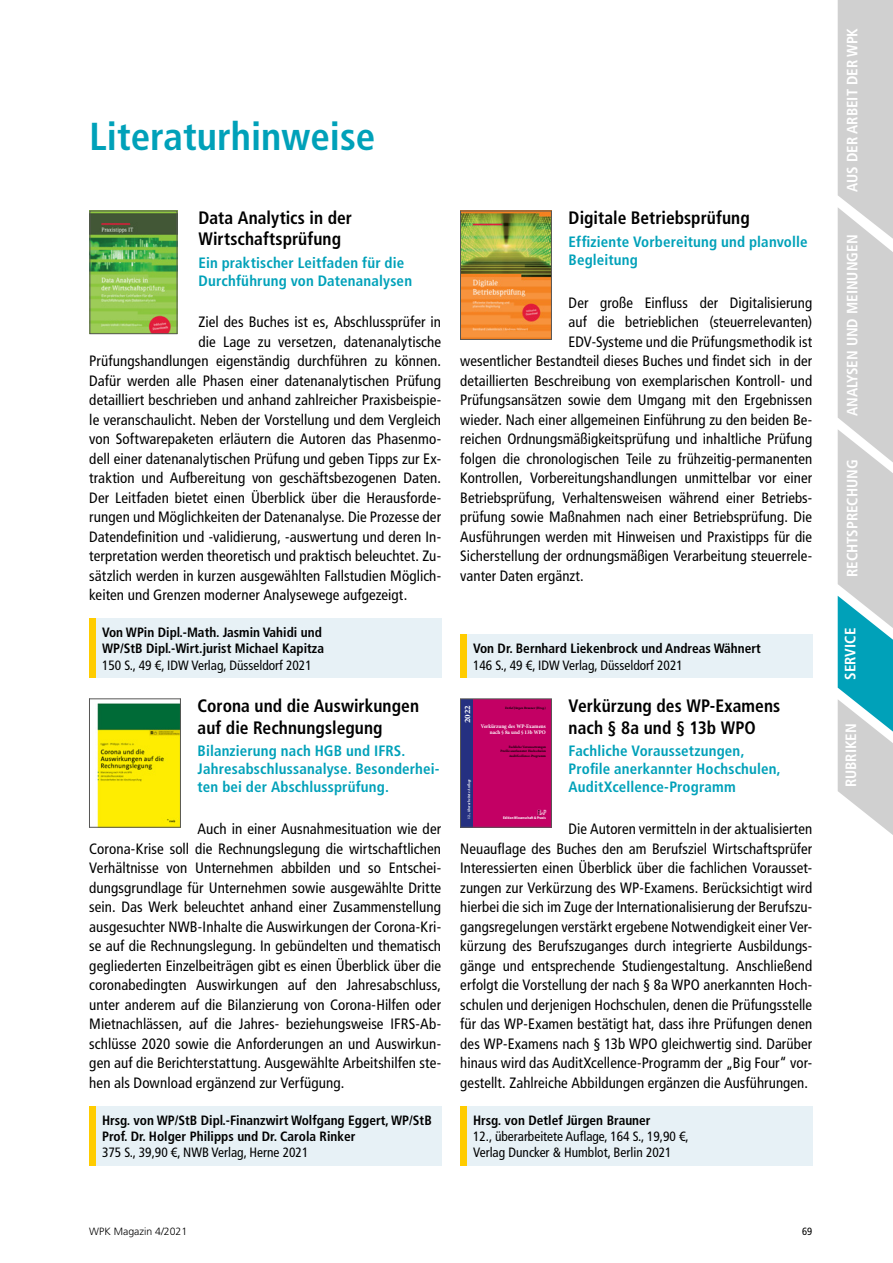
<style>
.page{position:relative;width:893px;height:1263px;background:#fff}
.page>*{position:absolute;margin:0;border:0;box-sizing:border-box;transform-origin:0 0}
.t1{font:700 condensed 39px "Frutiger LT Pro";color:#00a1b9}
.t2{font:700 condensed 18px/21.6px "Frutiger LT Pro";letter-spacing:.005em;color:#000}
.t3{font:condensed 15px/19.5px "Frutiger LT Pro";letter-spacing:.005em;color:#000;text-align:justify}
.t4{font:700 condensed 15px/18px "Frutiger LT Pro";letter-spacing:.01em;color:#00a1b9}
.t5{font:700 condensed 15px "Frutiger LT Pro";color:#fff}
.t6{font:700 condensed 13.5px/16.2px "Frutiger LT Pro";color:#000}
.t7{font:condensed 13.5px/16.2px "Frutiger LT Pro";color:#000}
.t8{font:300 10.5px "Frutiger";color:#000}
.t9{font:condensed 10.5px "Frutiger LT Pro";color:#000}
.t10{font:700 8.25px "Minion Pro";color:#fff;scale:1.11 1}
.t11{font:700 5.4px/6.3px "Minion Pro";letter-spacing:.005em;color:#fff;text-align:right;scale:.95 1}
.t12{font:700 3.75px "Myriad Pro";color:#fff;scale:.86 1}
.t13{font:700 3.75px "Minion Pro";color:#fff}
.t14{font:700 3.45px/4.3px "Minion Pro";letter-spacing:.005em;color:#000;text-align:right;scale:.95 1}
.t15{font:700 3.3px "Minion Pro";letter-spacing:.005em;color:#000}
</style>
<div class="page">
<svg style="left:838px;top:0;width:55px;height:835px;background:#bdced1"></svg>
<img style="left:92px;top:213px;width:83px;height:119px">
<div style="left:90px;top:211px;width:87px;height:123px;border:1px solid #575756"></div>
<img style="left:462px;top:213px;width:88px;height:125px">
<div style="left:460px;top:211px;width:92px;height:129px;border:1px solid #575756"></div>
<div style="left:460px;top:699px;width:13px;height:128px;background:#253081"></div>
<div style="left:473px;top:699px;width:78px;height:128px;background:#c30064"></div>
<svg style="left:538px;top:809px;width:8px;height:6px"></svg>
<div style="left:460px;top:699px;width:92px;height:128px;border:1px solid #575756"></div>
<img style="left:97px;top:703px;width:82px;height:122px">
<div style="left:89px;top:699px;width:92px;height:128px;border:1px solid #575756"></div>
<div style="left:89px;top:618px;width:7px;height:60px;background:#fc0"></div>
<div style="left:96px;top:618px;width:345px;height:60px;background:#e7f1f6"></div>
<div style="left:89px;top:1106px;width:7px;height:60px;background:#fc0"></div>
<div style="left:96px;top:1106px;width:345px;height:60px;background:#e7f1f6"></div>
<div style="left:460px;top:635px;width:7px;height:43px;background:#fc0"></div>
<div style="left:467px;top:635px;width:345px;height:43px;background:#e7f1f6"></div>
<div style="left:460px;top:1106px;width:7px;height:60px;background:#fc0"></div>
<div style="left:467px;top:1106px;width:345px;height:60px;background:#e7f1f6"></div>
<h1 class="t1" style="left:90px;top:114px;width:287px">Literaturhinweise</h1>
<p class="t2" style="left:198px;top:207px;width:155px">Data Analytics in der<br>Wirtschaftsprüfung</p>
<p class="t4" style="left:198px;top:254px;width:215px">Ein praktischer Leitfaden für die<br>Durchführung von Datenanalysen</p>
<p class="t3" style="left:198px;top:312px;width:244px">Ziel des Buches ist es, Abschlussprüfer in</p>
<p class="t3" style="left:198px;top:332px;width:244px">die Lage zu versetzen, datenanalytische</p>
<p class="t3" style="left:89px;top:351px;width:353px">Prüfungshandlungen eigenständig durchführen zu können.</p>
<p class="t3" style="left:89px;top:371px;width:353px">Dafür werden alle Phasen einer datenanalytischen Prüfung</p>
<p class="t3" style="left:89px;top:390px;width:353px">detailliert beschrieben und anhand zahlreicher Praxisbeispie-</p>
<p class="t3" style="left:89px;top:410px;width:353px">le veranschaulicht. Neben der Vorstellung und dem Vergleich</p>
<p class="t3" style="left:89px;top:429px;width:353px">von Softwarepaketen erläutern die Autoren das Phasenmo-</p>
<p class="t3" style="left:89px;top:449px;width:352px">dell einer datenanalytischen Prüfung und geben Tipps zur Ex-</p>
<p class="t3" style="left:89px;top:468px;width:353px">traktion und Aufbereitung von geschäftsbezogenen Daten.</p>
<p class="t3" style="left:89px;top:488px;width:353px">Der Leitfaden bietet einen Überblick über die Herausforde-</p>
<p class="t3" style="left:89px;top:507px;width:353px">rungen und Möglichkeiten der Datenanalyse. Die Prozesse der</p>
<p class="t3" style="left:89px;top:527px;width:353px">Datendefinition und -validierung, -auswertung und deren In-</p>
<p class="t3" style="left:89px;top:546px;width:353px">terpretation werden theoretisch und praktisch beleuchtet. Zu-</p>
<p class="t3" style="left:89px;top:566px;width:353px">sätzlich werden in kurzen ausgewählten Fallstudien Möglich-</p>
<p class="t3" style="left:89px;top:585px;width:319px">keiten und Grenzen moderner Analysewege aufgezeigt.</p>
<p class="t6" style="left:102px;top:624px;width:223px">Von WPin Dipl.-Math. Jasmin Vahidi und<br>WP/StB Dipl.-Wirt.jurist Michael Kapitza</p>
<p class="t7" style="left:102px;top:657px;width:211px">150 S., 49 €, IDW Verlag, Düsseldorf 2021</p>
<p class="t2" style="left:198px;top:695px;width:223px">Corona und die Auswirkungen auf die Rechnungslegung</p>
<p class="t4" style="left:198px;top:742px;width:243px">Bilanzierung nach HGB und IFRS.<br>Jahresabschlussanalyse. Besonderhei&shy;ten bei der Abschlussprüfung.</p>
<p class="t3" style="left:89px;top:819px;width:353px;text-indent:108px">Auch in einer Ausnahmesituation wie der Corona-Krise soll die Rechnungslegung die wirtschaftlichen Verhältnisse von Unternehmen abbilden und so Entschei&shy;dungsgrundlage für Unternehmen sowie ausgewählte Dritte sein. Das Werk beleuchtet anhand einer Zusammenstellung ausgesuchter NWB-Inhalte die Auswirkungen der Corona-Kri&shy;se auf die Rechnungslegung. In gebündelten und thematisch gegliederten Einzelbeiträgen gibt es einen Überblick über die coronabedingten Auswirkungen auf den Jahresabschluss, unter anderem auf die Bilanzierung von Corona-Hilfen oder Mietnachlässen, auf die Jahres- beziehungsweise IFRS-Ab&shy;schlüsse 2020 sowie die Anforderungen an und Auswirkun&shy;gen auf die Berichterstattung. Ausgewählte Arbeitshilfen ste&shy;hen als Download ergänzend zur Verfügung.</p>
<p class="t6" style="left:102px;top:1112px;width:331px">Hrsg. von WP/StB Dipl.-Finanzwirt Wolfgang Eggert, WP/StB<br>Prof. Dr. Holger Philipps und Dr. Carola Rinker</p>
<p class="t7" style="left:102px;top:1144px;width:208px">375 S., 39,90 €, NWB Verlag, Herne 2021</p>
<p class="t2" style="left:569px;top:207px;width:183px">Digitale Betriebsprüfung</p>
<p class="t4" style="left:569px;top:233px;width:240px">Effiziente Vorbereitung und planvolle<br>Begleitung</p>
<p class="t3" style="left:569px;top:293px;width:245px">Der große Einfluss der Digitalisierung</p>
<p class="t3" style="left:569px;top:312px;width:245px">auf die betrieblichen (steuerrelevanten)</p>
<p class="t3" style="left:569px;top:332px;width:245px">EDV-Systeme und die Prüfungsmethodik ist</p>
<p class="t3" style="left:460px;top:351px;width:353px">wesentlicher Bestandteil dieses Buches und findet sich in der</p>
<p class="t3" style="left:460px;top:371px;width:353px">detaillierten Beschreibung von exemplarischen Kontroll- und</p>
<p class="t3" style="left:460px;top:390px;width:353px">Prüfungsansätzen sowie dem Umgang mit den Ergebnissen</p>
<p class="t3" style="left:460px;top:410px;width:353px">wieder. Nach einer allgemeinen Einführung zu den beiden Be-</p>
<p class="t3" style="left:460px;top:429px;width:353px">reichen Ordnungsmäßigkeitsprüfung und inhaltliche Prüfung</p>
<p class="t3" style="left:460px;top:449px;width:353px">folgen die chronologischen Teile zu frühzeitig-permanenten</p>
<p class="t3" style="left:460px;top:468px;width:353px">Kontrollen, Vorbereitungshandlungen unmittelbar vor einer</p>
<p class="t3" style="left:460px;top:488px;width:353px">Betriebsprüfung, Verhaltensweisen während einer Betriebs-</p>
<p class="t3" style="left:460px;top:507px;width:353px">prüfung sowie Maßnahmen nach einer Betriebsprüfung. Die</p>
<p class="t3" style="left:460px;top:527px;width:353px">Ausführungen werden mit Hinweisen und Praxistipps für die</p>
<p class="t3" style="left:460px;top:546px;width:353px">Sicherstellung der ordnungsmäßigen Verarbeitung steuerrele-</p>
<p class="t3" style="left:460px;top:566px;width:125px">vanter Daten ergänzt.</p>
<p class="t6" style="left:473px;top:641px;width:289px">Von Dr. Bernhard Liekenbrock und Andreas Wähnert</p>
<p class="t7" style="left:473px;top:657px;width:211px">146 S., 49 €, IDW Verlag, Düsseldorf 2021</p>
<p class="t2" style="left:569px;top:695px;width:213px">Verkürzung des WP-Examens nach § 8a und § 13b WPO</p>
<p class="t4" style="left:569px;top:742px;width:214px">Fachliche Voraussetzungen,<br>Profile anerkannter Hochschulen,<br>AuditXcellence-Programm</p>
<p class="t3" style="left:460px;top:819px;width:353px;text-indent:108px">Die Autoren vermitteln in der aktualisierten Neuauflage des Buches den am Berufsziel Wirtschaftsprüfer Interessierten einen Überblick über die fachlichen Vorausset&shy;zungen zur Verkürzung des WP-Examens. Berücksichtigt wird hierbei die sich im Zuge der Internationalisierung der Berufszu&shy;gangsregelungen verstärkt ergebene Notwendigkeit einer Ver&shy;kürzung des Berufszuganges durch integrierte Ausbildungs&shy;gänge und entsprechende Studiengestaltung. Anschließend erfolgt die Vorstellung der nach § 8a WPO anerkannten Hoch&shy;schulen und derjenigen Hochschulen, denen die Prüfungsstelle für das WP-Examen bestätigt hat, dass ihre Prüfungen denen des WP-Examens nach § 13b WPO gleichwertig sind. Darüber hinaus wird das AuditXcellence-Programm der „Big Four“ vor&shy;gestellt. Zahlreiche Abbildungen ergänzen die Ausführungen.</p>
<p class="t10" style="left:462px;top:723px;width:18px;rotate:-90deg">2022</p>
<p class="t15" style="left:505px;top:705px;width:42px">Detlef Jürgen Brauner (Hrsg.)</p>
<p class="t11" style="left:481px;top:723px;width:70px">Verkürzung des WP-Examens nach § 8a und § 13b WPO</p>
<p class="t14" style="left:500px;top:744px;width:49px">Fachliche Voraussetzungen<br>Profile anerkannter Hochschulen<br>AuditXcellence-Programm</p>
<p class="t13" style="left:466px;top:819px;width:41px;rotate:-90deg">12., überarbeitete Auflage</p>
<p class="t12" style="left:503px;top:815px;width:51px">Edition Wissenschaft &amp; Praxis</p>
<p class="t6" style="left:473px;top:1112px;width:179px">Hrsg. von Detlef Jürgen Brauner</p>
<p class="t7" style="left:473px;top:1128px;width:217px">12., überarbeitete Auflage, 164 S., 19,90 €,<br>Verlag Duncker &amp; Humblot, Berlin 2021</p>
<p class="t8" style="left:89px;top:1225px;width:100px">WPK Magazin 4/2021</p>
<p class="t9" style="left:802px;top:1225px;width:12px">69</p>
<p class="t5" style="left:843px;top:192px;width:165px;rotate:-90deg">AUS DER ARBEIT DER WPK</p>
<p class="t5" style="left:843px;top:416px;width:183px;rotate:-90deg">ANALYSEN UND MEINUNGEN</p>
<p class="t5" style="left:843px;top:577px;width:119px;rotate:-90deg">RECHTSPRECHUNG</p>
<p class="t5" style="left:841px;top:679px;width:53px;rotate:-90deg">SERVICE</p>
<p class="t5" style="left:842px;top:787px;width:66px;rotate:-90deg">RUBRIKEN</p>
</div>
